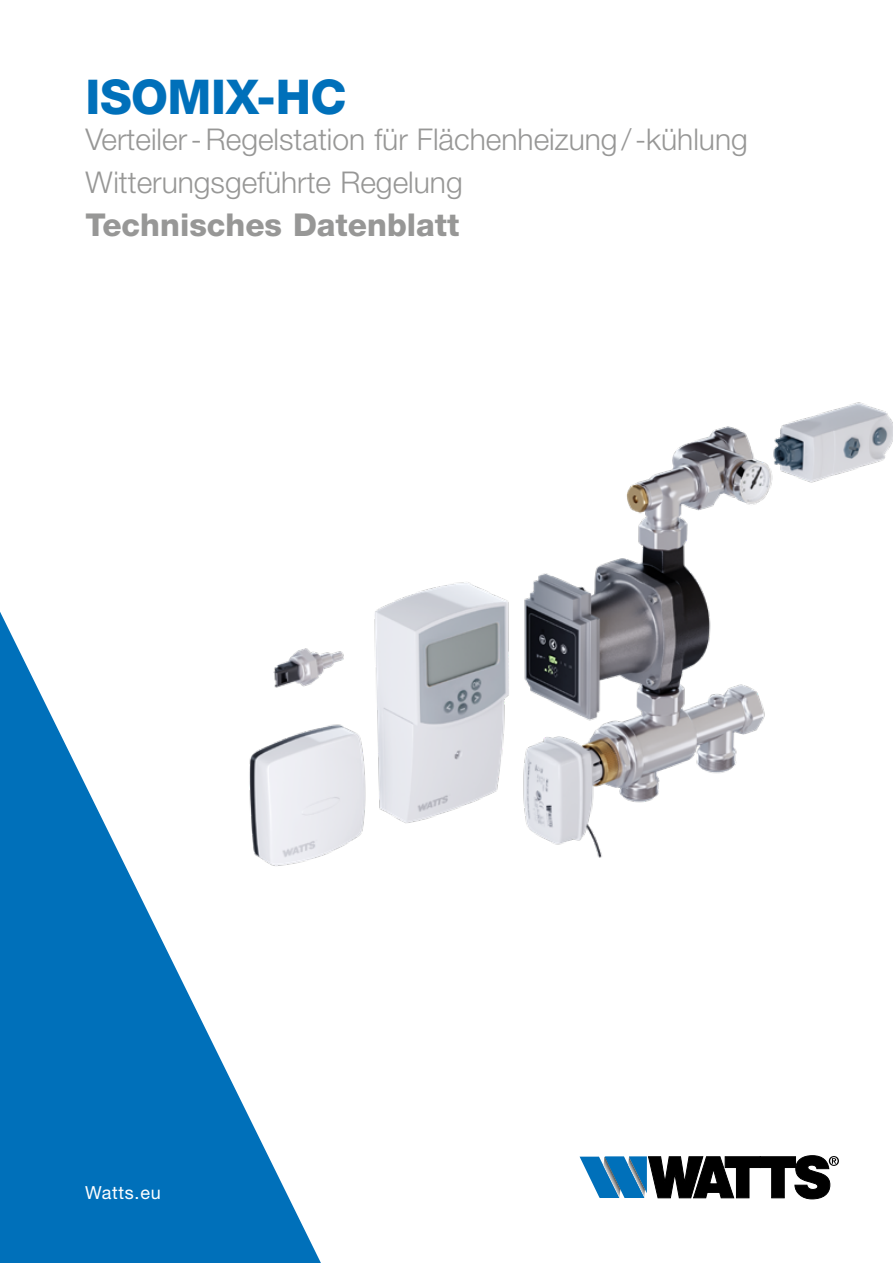
<style>
.page{position:relative;width:893px;height:1263px;background:#fff}
.page>*{position:absolute;margin:0;border:0;box-sizing:border-box;transform-origin:0 0}
.t1{font:800 48px "Helvetica Neue LT Std";letter-spacing:-.01em;color:#0070ba}
.t2{font:800 31.5px "Helvetica Neue LT Std";color:#979796}
.t3{font:300 30px/43.5px "Helvetica Neue LT Std";color:#979796}
.t4{font:18px "Helvetica Neue LT Std";letter-spacing:.04em;color:#fff}
</style>
<div class="page">
<svg style="left:580px;top:1155px;width:259px;height:44px"></svg>
<svg style="left:0;top:612px;width:321px;height:651px;fill:#0070ba"></svg>
<img style="left:217px;top:402px;width:676px;height:582px">
<h1 class="t1" style="left:85px;top:68px;width:263px">ISOMIX-HC</h1>
<p class="t3" style="left:85px;top:117px;width:664px">Verteiler-Regelstation für Flächenheizung/-kühlung<br>Witterungsgeführte Regelung</p>
<p class="t2" style="left:85px;top:206px;width:375px">Technisches Datenblatt</p>
<p class="t4" style="left:85px;top:1182px;width:77px">Watts.eu</p>
</div>
